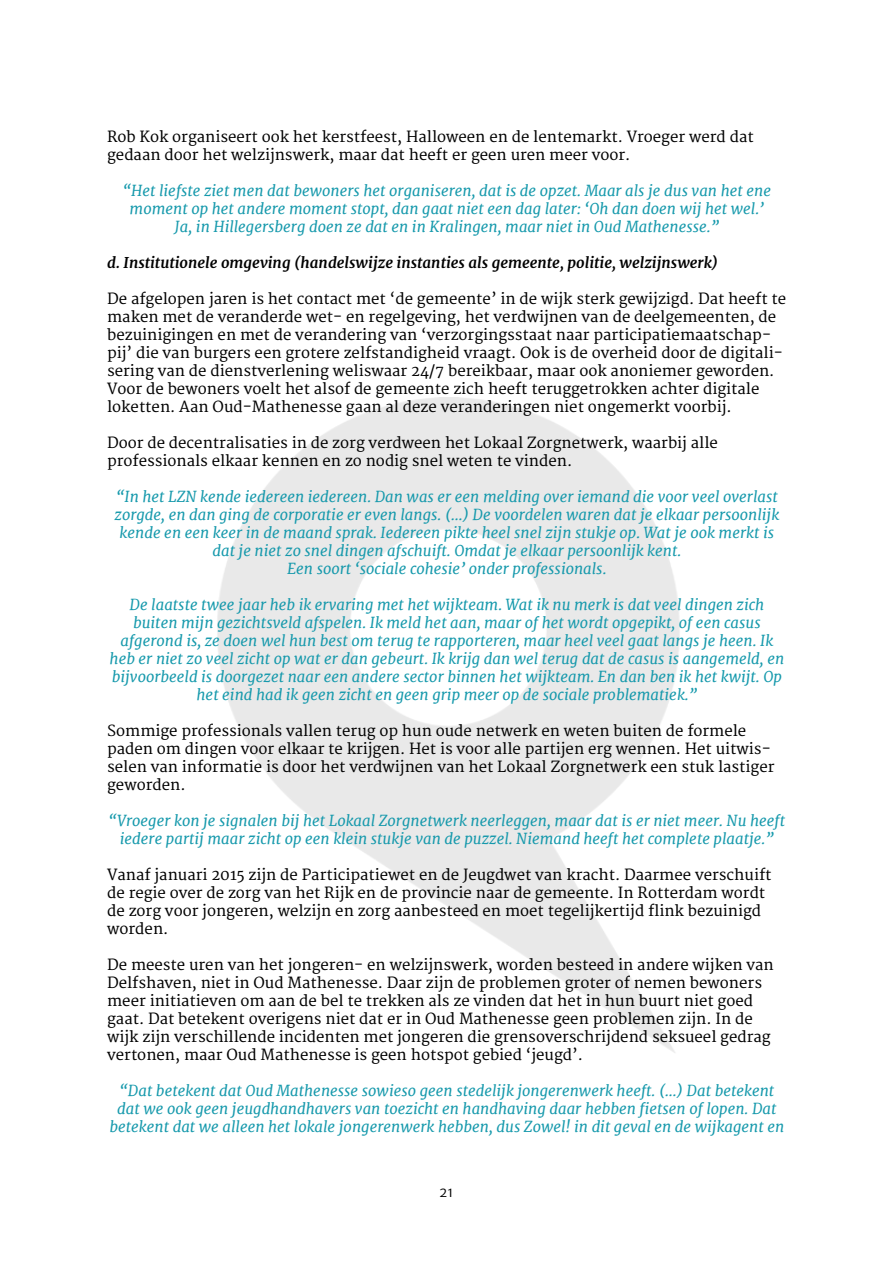
<style>
.page{position:relative;width:893px;height:1263px;background:#fff}
.page>*{position:absolute;margin:0;border:0;box-sizing:border-box;transform-origin:0 0}
.t1{font:15px/18px "Merriweather";color:#000}
.t2{font:italic 15px/18px "Merriweather";color:#1699ac;text-align:center}
.t3{font:italic 700 15px "Merriweather";color:#000}
.t4{font:13.5px "Merriweather Sans";color:#000}
</style>
<div class="page">
<p class="t1" style="left:107px;top:128px;width:648px">Rob Kok organiseert ook het kerstfeest, Halloween en de lentemarkt. Vroeger werd dat gedaan door het welzijnswerk, maar dat heeft er geen uren meer voor.</p>
<p class="t2" style="left:123px;top:181px;width:650px">“Het liefste ziet men dat bewoners het organiseren, dat is de opzet. Maar als je dus van het ene moment op het andere moment stopt, dan gaat niet een dag later: ‘Oh dan doen wij het wel.’<br>Ja, in Hillegersberg doen ze dat en in Kralingen, maar niet in Oud Mathenesse.”</p>
<p class="t3" style="left:107px;top:253px;width:613px">d. Institutionele omgeving (handelswijze instanties als gemeente, politie, welzijnswerk)</p>
<p class="t1" style="left:107px;top:290px;width:681px">De afgelopen jaren is het contact met ‘de gemeente’ in de wijk sterk gewijzigd. Dat heeft te maken met de veranderde wet- en regelgeving, het verdwijnen van de deelgemeenten, de bezuinigingen en met de verandering van ‘verzorgingsstaat naar participatiemaatschap&shy;pij’ die van burgers een grotere zelfstandigheid vraagt. Ook is de overheid door de digitali&shy;sering van de dienstverlening weliswaar 24/7 bereikbaar, maar ook anoniemer geworden.<br>Voor de bewoners voelt het alsof de gemeente zich heeft teruggetrokken achter digitale loketten. Aan Oud-Mathenesse gaan al deze veranderingen niet ongemerkt voorbij.</p>
<p class="t1" style="left:107px;top:434px;width:612px">Door de decentralisaties in de zorg verdween het Lokaal Zorgnetwerk, waarbij alle professionals elkaar kennen en zo nodig snel weten te vinden.</p>
<p class="t2" style="left:115px;top:487px;width:666px">“In het LZN kende iedereen iedereen. Dan was er een melding over iemand die voor veel overlast zorgde, en dan ging de corporatie er even langs. (…) De voordelen waren dat je elkaar persoonlijk kende en een keer in de maand sprak. Iedereen pikte heel snel zijn stukje op. Wat je ook merkt is dat je niet zo snel dingen afschuift. Omdat je elkaar persoonlijk kent.<br>Een soort ‘sociale cohesie’ onder professionals.</p>
<p class="t2" style="left:110px;top:595px;width:676px">De laatste twee jaar heb ik ervaring met het wijkteam. Wat ik nu merk is dat veel dingen zich buiten mijn gezichtsveld afspelen. Ik meld het aan, maar of het wordt opgepikt, of een casus afgerond is, ze doen wel hun best om terug te rapporteren, maar heel veel gaat langs je heen. Ik heb er niet zo veel zicht op wat er dan gebeurt. Ik krijg dan wel terug dat de casus is aangemeld, en bijvoorbeeld is doorgezet naar een andere sector binnen het wijkteam. En dan ben ik het kwijt. Op het eind had ik geen zicht en geen grip meer op de sociale problematiek.”</p>
<p class="t1" style="left:107px;top:722px;width:669px">Sommige professionals vallen terug op hun oude netwerk en weten buiten de formele paden om dingen voor elkaar te krijgen. Het is voor alle partijen erg wennen. Het uitwis&shy;selen van informatie is door het verdwijnen van het Lokaal Zorgnetwerk een stuk lastiger geworden.</p>
<p class="t2" style="left:109px;top:811px;width:678px">“Vroeger kon je signalen bij het Lokaal Zorgnetwerk neerleggen, maar dat is er niet meer. Nu heeft iedere partij maar zicht op een klein stukje van de puzzel. Niemand heeft het complete plaatje.”</p>
<p class="t1" style="left:107px;top:866px;width:666px">Vanaf januari 2015 zijn de Participatiewet en de Jeugdwet van kracht. Daarmee verschuift de regie over de zorg van het Rijk en de provincie naar de gemeente. In Rotterdam wordt de zorg voor jongeren, welzijn en zorg aanbesteed en moet tegelijkertijd flink bezuinigd worden.</p>
<p class="t1" style="left:107px;top:956px;width:668px">De meeste uren van het jongeren- en welzijnswerk, worden besteed in andere wijken van Delfshaven, niet in Oud Mathenesse. Daar zijn de problemen groter of nemen bewoners meer initiatieven om aan de bel te trekken als ze vinden dat het in hun buurt niet goed gaat. Dat betekent overigens niet dat er in Oud Mathenesse geen problemen zijn. In de wijk zijn verschillende incidenten met jongeren die grensoverschrijdend seksueel gedrag vertonen, maar Oud Mathenesse is geen hotspot gebied ‘jeugd’.</p>
<p class="t2" style="left:109px;top:1081px;width:676px">“Dat betekent dat Oud Mathenesse sowieso geen stedelijk jongerenwerk heeft. (…) Dat betekent dat we ook geen jeugdhandhavers van toezicht en handhaving daar hebben fietsen of lopen. Dat betekent dat we alleen het lokale jongerenwerk hebben, dus Zowel! in dit geval en de wijkagent en</p>
<p class="t4" style="left:439px;top:1184px;width:16px">21</p>
</div>
